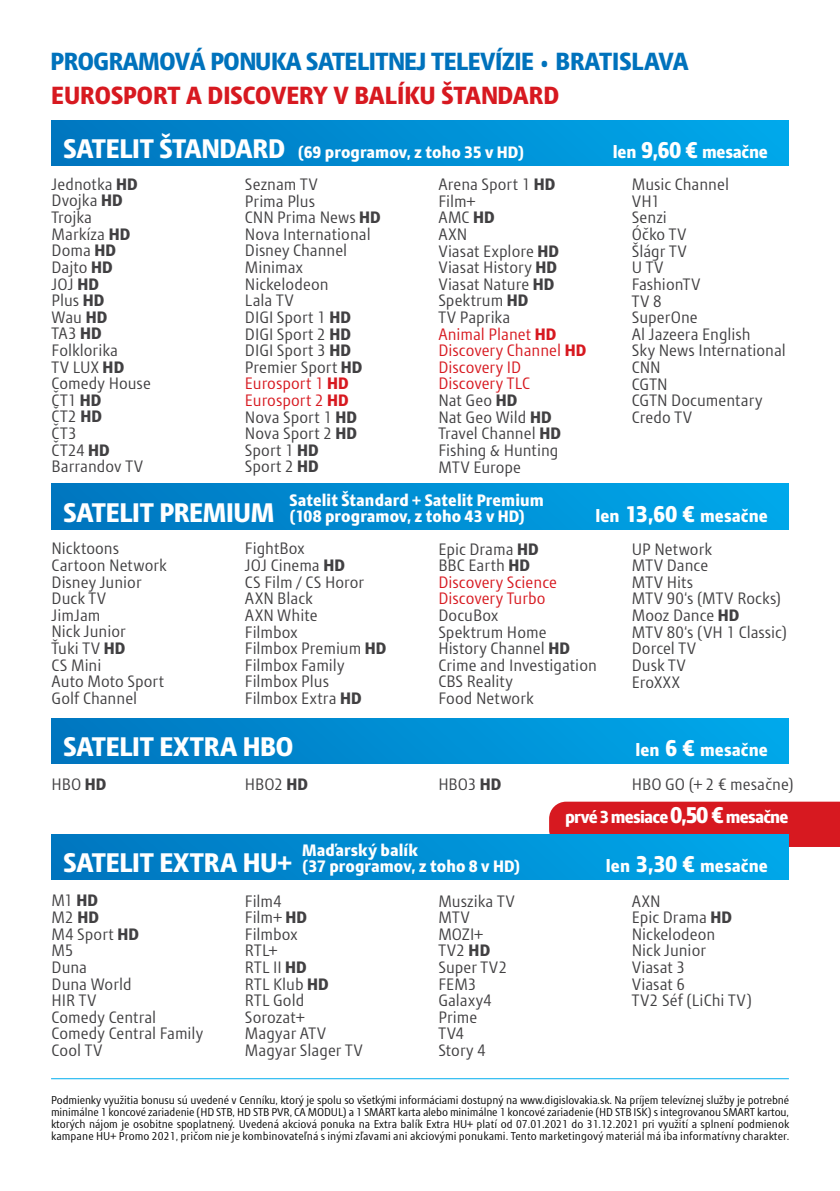
<style>
.page{position:relative;width:840px;height:1191px;background:#fff}
.page>*{position:absolute;margin:0;border:0;box-sizing:border-box;transform-origin:0 0}
.t1{font:800 26px "Modena";letter-spacing:-.015em;color:#fff}
.t2{font:800 24px "Modena";letter-spacing:-.02em;color:#0072bc}
.t3{font:800 24px "Modena";color:#d71920}
.t4{font:800 16.8px "Modena";color:#fff}
.t5{font:800 16.8px "Modena";letter-spacing:-.045em;color:#fff}
.t6{font:16px/16.6px "Modena";color:#414042}
.t7{font:800 16px/16px "Modena";letter-spacing:.005em;color:#fff}
.t8{font:16px/16.6px "Modena";color:#d71920}
.t9{font:800 15.6px "Modena";letter-spacing:.005em;color:#fff}
.t10{font:11px/12px "Modena";letter-spacing:.01em;color:#000;text-align:justify}
.s1{font-weight:400;font-size:21.6px}
.s2{font-size:26px}
.s3{font-size:22px}
.s4{font-weight:800}
.s5{color:#d71920}
.s6{font-weight:800;color:#d71920}
.s7{color:#414042}
.s8{font-weight:800;color:#414042}
</style>
<div class="page">
<div style="left:51px;top:718px;width:737px;height:46px;background:linear-gradient(to right,#0075be,#00a8ea)"></div>
<div style="left:51px;top:120px;width:737px;height:46px;background:linear-gradient(to right,#0075be,#00a8ea)"></div>
<div style="left:51px;top:484px;width:737px;height:45px;background:linear-gradient(to right,#0075be,#00a8ea)"></div>
<div style="left:549px;top:801px;width:290px;height:46px;background:#d71920"></div>
<div style="left:51px;top:834px;width:737px;height:45px;background:linear-gradient(to right,#0075be,#00a8ea)"></div>
<hr style="left:51px;top:1078px;width:737px;height:1px;background:#00aeef">
<h2 class="t2" style="left:50px;top:46px;width:639px">PROGRAMOVÁ PONUKA SATELITNEJ TELEVÍZIE <span class="s1">•</span> BRATISLAVA</h2>
<h2 class="t3" style="left:51px;top:80px;width:509px">EUROSPORT A DISCOVERY V BALÍKU ŠTANDARD</h2>
<p class="t7" style="left:63px;top:144px;width:462px"><span class="s2">SATELIT ŠTANDARD</span> (69 programov, z toho 35 v HD)</p>
<p class="t4" style="left:612px;top:142px;width:156px">len <span class="s3">9,60 €</span> mesačne</p>
<p class="t6" style="left:51px;top:176px;width:101px">Jednotka <span class="s4">HD<br></span>Dvojka <span class="s4">HD<br></span>Trojka<br>Markíza <span class="s4">HD<br></span>Doma <span class="s4">HD<br></span>Dajto <span class="s4">HD<br></span>JOJ <span class="s4">HD<br></span>Plus <span class="s4">HD<br></span>Wau <span class="s4">HD<br></span>TA3 <span class="s4">HD<br></span>Folklorika<br>TV LUX <span class="s4">HD<br></span>Comedy House<br>ČT1 <span class="s4">HD<br></span>ČT2 <span class="s4">HD<br></span>ČT3<br>ČT24 <span class="s4">HD<br></span>Barrandov TV</p>
<p class="t6" style="left:245px;top:176px;width:137px">Seznam TV<br>Prima Plus<br>CNN Prima News <span class="s4">HD<br></span>Nova International<br>Disney Channel<br>Minimax<br>Nickelodeon<br>Lala TV<br>DIGI Sport 1 <span class="s4">HD<br></span>DIGI Sport 2 <span class="s4">HD<br></span>DIGI Sport 3 <span class="s4">HD<br></span>Premier Sport <span class="s4">HD<br></span><span class="s5">Eurosport 1</span> <span class="s6">HD<br></span><span class="s5">Eurosport 2</span> <span class="s6">HD<br></span>Nova Sport 1 <span class="s4">HD<br></span>Nova Sport 2 <span class="s4">HD<br></span>Sport 1 <span class="s4">HD<br></span>Sport 2 <span class="s4">HD</span></p>
<p class="t6" style="left:438px;top:176px;width:149px">Arena Sport 1 <span class="s4">HD<br></span>Film+<br>AMC <span class="s4">HD<br></span>AXN<br>Viasat Explore <span class="s4">HD<br></span>Viasat History <span class="s4">HD<br></span>Viasat Nature <span class="s4">HD<br></span>Spektrum <span class="s4">HD<br></span>TV Paprika<br><span class="s5">Animal Planet</span> <span class="s6">HD<br></span><span class="s5">Discovery Channel</span> <span class="s6">HD<br></span><span class="s5">Discovery ID<br>Discovery TLC<br></span>Nat Geo <span class="s4">HD<br></span>Nat Geo Wild <span class="s4">HD<br></span>Travel Channel <span class="s4">HD<br></span>Fishing &amp; Hunting<br>MTV Europe</p>
<p class="t6" style="left:631px;top:176px;width:155px">Music Channel<br>VH1<br>Senzi<br>Óčko TV<br>Šlágr TV<br>U TV<br>FashionTV<br>TV 8<br>SuperOne<br>Al Jazeera English<br>Sky News International<br>CNN<br>CGTN<br>CGTN Documentary<br>Credo TV</p>
<p class="t9" style="left:572px;top:501px;width:167px">len <span class="s2">3,30 €</span> mesačne</p>
<p class="t7" style="left:63px;top:492px;width:481px;text-indent:226px">Satelit Štandard + Satelit Premium<br><span class="s2">SATELIT PREMIUM</span> (108 programov, z toho 43 v HD)</p>
<p class="t4" style="left:595px;top:505px;width:174px">len <span class="s3">13,60 €</span> mesačne</p>
<p class="t6" style="left:51px;top:540px;width:117px">Nicktoons<br>Cartoon Network<br>Disney Junior<br>Duck TV<br>JimJam<br>Nick Junior<br>Ťuki TV <span class="s4">HD<br></span>CS Mini<br>Auto Moto Sport<br>Golf Channel</p>
<p class="t6" style="left:245px;top:540px;width:143px">FightBox<br>JOJ Cinema <span class="s4">HD<br></span>CS Film / CS Horor<br>AXN Black<br>AXN White<br>Filmbox<br>Filmbox Premium <span class="s4">HD<br></span>Filmbox Family<br>Filmbox Plus<br>Filmbox Extra <span class="s4">HD</span></p>
<p class="t8" style="left:438px;top:540px;width:120px"><span class="s7">Epic Drama</span> <span class="s8">HD<br></span><span class="s7">BBC Earth</span> <span class="s8">HD<br></span>Discovery Science<br>Discovery Turbo</p>
<p class="t6" style="left:438px;top:607px;width:160px">DocuBox<br>Spektrum Home<br>History Channel <span class="s4">HD<br></span>Crime and Investigation<br>CBS Reality<br>Food Network</p>
<p class="t6" style="left:631px;top:540px;width:157px">UP Network<br>MTV Dance<br>MTV Hits<br>MTV 90‘s (MTV Rocks)<br>Mooz Dance <span class="s4">HD<br></span>MTV 80‘s (VH 1 Classic)<br>Dorcel TV<br>Dusk TV<br>EroXXX</p>
<h1 class="t1" style="left:63px;top:731px;width:231px">SATELIT EXTRA HBO</h1>
<p class="t4" style="left:635px;top:739px;width:134px">len <span class="s3">6 €</span> mesačne</p>
<p class="t6" style="left:51px;top:775px;width:56px">HBO <span class="s4">HD</span></p>
<p class="t6" style="left:245px;top:775px;width:64px">HBO2 <span class="s4">HD</span></p>
<p class="t6" style="left:438px;top:775px;width:65px">HBO3 <span class="s4">HD</span></p>
<p class="t6" style="left:631px;top:775px;width:163px">HBO GO (+ 2 € mesačne)</p>
<h1 class="t1" style="left:63px;top:846px;width:230px">SATELIT EXTRA HU+</h1>
<p class="t7" style="left:302px;top:842px;width:219px">Maďarský balík<br>(37 programov, z toho 8 v HD)</p>
<p class="t5" style="left:565px;top:807px;width:225px">prvé 3 mesiace<span class="s3">0,50 €</span> mesačne</p>
<p class="t4" style="left:605px;top:855px;width:163px">len <span class="s3">3,30 €</span> mesačne</p>
<p class="t6" style="left:51px;top:892px;width:153px">M1 <span class="s4">HD<br></span>M2 <span class="s4">HD<br></span>M4 Sport <span class="s4">HD<br></span>M5<br>Duna<br>Duna World<br>HIR TV<br>Comedy Central<br>Comedy Central Family<br>Cool TV</p>
<p class="t6" style="left:245px;top:892px;width:119px">Film4<br>Film+ <span class="s4">HD<br></span>Filmbox<br>RTL+<br>RTL II <span class="s4">HD<br></span>RTL Klub <span class="s4">HD<br></span>RTL Gold<br>Sorozat+<br>Magyar ATV<br>Magyar Slager TV</p>
<p class="t6" style="left:438px;top:892px;width:78px">Muszika TV<br>MTV<br>MOZI+<br>TV2 <span class="s4">HD<br></span>Super TV2<br>FEM3<br>Galaxy4<br>Prime<br>TV4<br>Story 4</p>
<p class="t6" style="left:631px;top:892px;width:122px">AXN<br>Epic Drama <span class="s4">HD<br></span>Nickelodeon<br>Nick Junior<br>Viasat 3<br>Viasat 6<br>TV2 Séf (LiChi TV)</p>
<p class="t10" style="left:51px;top:1094px;width:739px">Podmienky využitia bonusu sú uvedené v Cenníku, ktorý je spolu so všetkými informáciami dostupný na www.digislovakia.sk. Na príjem televíznej služby je potrebné minimálne 1 koncové zariadenie (HD STB, HD STB PVR, CA MODUL) a 1 SMART karta alebo minimálne 1 koncové zariadenie (HD STB ISK) s integrovanou SMART kartou, ktorých nájom je osobitne spoplatnený. Uvedená akciová ponuka na Extra balík Extra HU+ platí od 07.01.2021 do 31.12.2021 pri využití a splnení podmienok kampane HU+ Promo 2021, pričom nie je kombinovateľná s inými zľavami ani akciovými ponukami. Tento marketingový materiál má iba informatívny charakter.</p>
</div>
